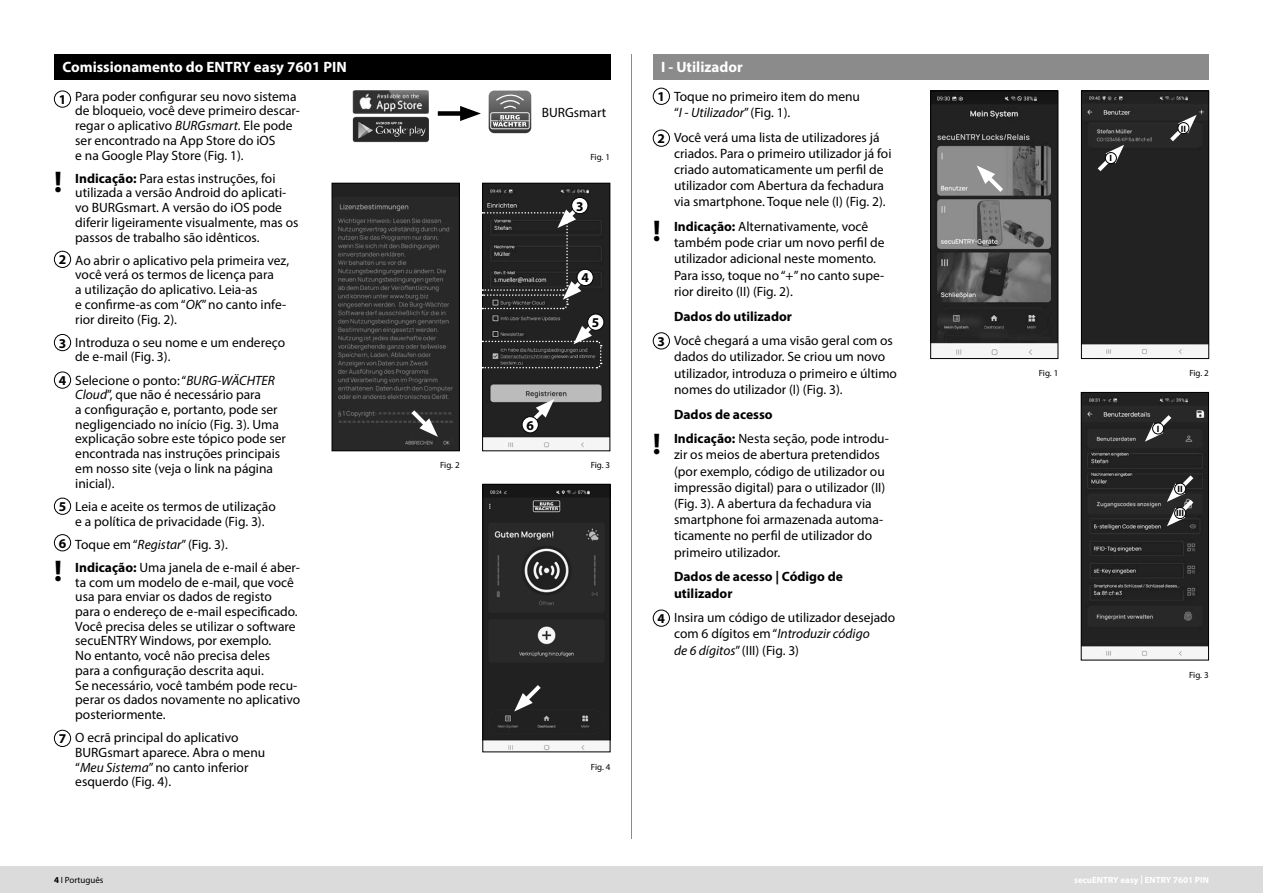
<style>
.page{position:relative;width:1263px;height:893px;background:#fff}
.page>*{position:absolute;margin:0;border:0;box-sizing:border-box;transform-origin:0 0}
.t1{font:700 30px "Myriad Pro";color:#000}
.t2{font:700 15px "Myriad Pro";color:#fff}
.t3{font:13.5px/14.7px "Myriad Pro";color:#000}
.t4{font:700 13.5px/24.8px "Myriad Pro";color:#000}
.t5{font:700 9.15px "Myriad Pro";color:#000}
.t6{font:9px "Myriad Pro";color:#000}
.t7{font:700 9px "Myriad Pro";color:#fff}
.s1{font-style:italic}
.s2{font-weight:700}
.s3{font-weight:400}
</style>
<div class="page">
<div style="left:0;top:866px;width:1263px;height:27px;background:#dbdbdb"></div>
<hr style="left:631px;top:54px;width:1px;height:785px;background:#8b8b8b">
<div style="left:54px;top:54px;width:556px;height:26px;background:#000"></div>
<img style="left:353px;top:117px;width:76px;height:25px">
<img style="left:353px;top:91px;width:76px;height:22px">
<div style="left:438px;top:111px;width:30px;height:5px;background:#000"></div>
<svg style="left:460px;top:106px;width:21px;height:15px"></svg>
<img style="left:334px;top:185px;width:124px;height:264px">
<div style="left:332px;top:183px;width:128px;height:268px;border:1px solid #000"></div>
<img style="left:484px;top:185px;width:124px;height:264px">
<div style="left:482px;top:183px;width:128px;height:268px;border:1px solid #000"></div>
<img style="left:484px;top:486px;width:124px;height:264px">
<div style="left:482px;top:484px;width:128px;height:268px;border:1px solid #000"></div>
<svg style="left:407px;top:406px;width:31px;height:31px"></svg>
<svg style="left:514px;top:681px;width:31px;height:30px"></svg>
<svg style="left:524px;top:399px;width:30px;height:31px"></svg>
<div style="left:54px;top:91px;width:17px;height:17px;border:1px solid #000;border-radius:50%"></div>
<div style="left:54px;top:251px;width:17px;height:17px;border:1px solid #000;border-radius:50%"></div>
<div style="left:54px;top:334px;width:17px;height:17px;border:1px solid #000;border-radius:50%"></div>
<div style="left:54px;top:372px;width:17px;height:17px;border:1px solid #000;border-radius:50%"></div>
<div style="left:54px;top:498px;width:17px;height:17px;border:1px solid #000;border-radius:50%"></div>
<div style="left:54px;top:534px;width:17px;height:17px;border:1px solid #000;border-radius:50%"></div>
<div style="left:54px;top:730px;width:17px;height:17px;border:1px solid #000;border-radius:50%"></div>
<svg style="left:489px;top:91px;width:42px;height:42px;background:#7b7b7b"></svg>
<div style="left:522px;top:417px;width:16px;height:16px;background:#fff;border-radius:50%"></div>
<div style="left:522px;top:416px;width:17px;height:17px;border:1px solid #000;border-radius:50%"></div>
<svg style="left:482px;top:197px;width:122px;height:172px;background:#343434"></svg>
<img style="left:932px;top:93px;width:124px;height:264px">
<div style="left:930px;top:91px;width:128px;height:268px;border:1px solid #000"></div>
<svg style="left:976px;top:165px;width:31px;height:31px"></svg>
<div style="left:653px;top:88px;width:17px;height:17px;border:1px solid #000;border-radius:50%"></div>
<div style="left:653px;top:130px;width:17px;height:17px;border:1px solid #000;border-radius:50%"></div>
<div style="left:653px;top:332px;width:17px;height:17px;border:1px solid #000;border-radius:50%"></div>
<div style="left:653px;top:610px;width:17px;height:17px;border:1px solid #000;border-radius:50%"></div>
<img style="left:1083px;top:93px;width:124px;height:262px">
<div style="left:1081px;top:91px;width:128px;height:268px;border:1px solid #000"></div>
<img style="left:1083px;top:394px;width:124px;height:263px">
<div style="left:1081px;top:392px;width:128px;height:268px;border:1px solid #000"></div>
<svg style="left:1167px;top:471px;width:30px;height:55px"></svg>
<svg style="left:1145px;top:411px;width:30px;height:31px"></svg>
<svg style="left:1093px;top:145px;width:31px;height:30px"></svg>
<svg style="left:1166px;top:115px;width:31px;height:30px"></svg>
<div style="left:1174px;top:483px;width:12px;height:11px;background:#fff;border-radius:50%"></div>
<div style="left:1174px;top:483px;width:12px;height:11px;border:1px solid #000;border-radius:50%"></div>
<div style="left:1174px;top:507px;width:12px;height:12px;background:#fff;border-radius:50%"></div>
<div style="left:1174px;top:507px;width:12px;height:12px;border:1px solid #000;border-radius:50%"></div>
<div style="left:1152px;top:423px;width:12px;height:11px;background:#fff;border-radius:50%"></div>
<div style="left:1152px;top:423px;width:12px;height:11px;border:1px solid #000;border-radius:50%"></div>
<div style="left:1105px;top:153px;width:11px;height:11px;background:#fff;border-radius:50%"></div>
<div style="left:1105px;top:152px;width:12px;height:12px;border:1px solid #000;border-radius:50%"></div>
<div style="left:1178px;top:123px;width:11px;height:11px;background:#fff;border-radius:50%"></div>
<div style="left:1177px;top:122px;width:12px;height:12px;border:1px solid #000;border-radius:50%"></div>
<div style="left:653px;top:54px;width:555px;height:26px;background:#8b8b8b"></div>
<p class="t2" style="left:63px;top:58px;width:286px">Comissionamento do ENTRY easy 7601 PIN</p>
<p class="t3" style="left:75px;top:89px;width:226px">Para poder configurar seu novo sistema de bloqueio, você deve primeiro descar&shy;regar o aplicativo <span class="s1">BURGsmart</span>. Ele pode ser encontrado na App Store do iOS<br>e na Google Play Store (Fig. 1).</p>
<p class="t3" style="left:75px;top:171px;width:225px"><span class="s2">Indicação:</span> Para estas instruções, foi utilizada a versão Android do aplicati&shy;vo BURGsmart. A versão do iOS pode diferir ligeiramente visualmente, mas os passos de trabalho são idênticos.</p>
<p class="t3" style="left:75px;top:253px;width:215px">Ao abrir o aplicativo pela primeira vez, você verá os termos de licença para<br>a utilização do aplicativo. Leia-as<br>e confirme-as com “<span class="s1">OK</span>” no canto infe&shy;rior direito (Fig. 2).</p>
<p class="t3" style="left:75px;top:335px;width:211px">Introduza o seu nome e um endereço de e-mail (Fig. 3).</p>
<p class="t3" style="left:75px;top:373px;width:212px">Selecione o ponto: “<span class="s1">BURG-WÄCHTER<br>Cloud</span>”, que não é necessário para<br>a configuração e, portanto, pode ser negligenciado no início (Fig. 3). Uma explicação sobre este tópico pode ser encontrada nas instruções principais em nosso site (veja o link na página inicial).</p>
<p class="t3" style="left:75px;top:499px;width:202px">Leia e aceite os termos de utilização e a política de privacidade (Fig. 3).</p>
<p class="t3" style="left:75px;top:532px;width:226px;line-height:23.2px">Toque em “<span class="s1">Registar</span>” (Fig. 3).<br><span class="s2">Indicação:</span> Uma janela de e-mail é aber-</p>
<p class="t3" style="left:75px;top:574px;width:226px">ta com um modelo de e-mail, que você usa para enviar os dados de registo para o endereço de e-mail especificado.<br>Você precisa deles se utilizar o software secuENTRY Windows, por exemplo.<br>No entanto, você não precisa deles<br>para a configuração descrita aqui.<br>Se necessário, você também pode recu&shy;perar os dados novamente no aplicativo posteriormente.</p>
<p class="t3" style="left:75px;top:730px;width:192px">O ecrã principal do aplicativo<br>BURGsmart aparece. Abra o menu “<span class="s1">Meu Sistema</span>” no canto inferior esquerdo (Fig. 4).</p>
<p class="t4" style="left:59px;top:87px;width:9px">1</p>
<h1 class="t1" style="left:54px;top:162px;width:10px">!</h1>
<p class="t4" style="left:59px;top:247px;width:9px">2</p>
<p class="t4" style="left:59px;top:330px;width:9px">3</p>
<p class="t4" style="left:59px;top:368px;width:9px">4</p>
<p class="t4" style="left:59px;top:494px;width:9px">5</p>
<p class="t4" style="left:59px;top:530px;width:9px">6</p>
<h1 class="t1" style="left:54px;top:552px;width:10px">!</h1>
<p class="t4" style="left:59px;top:726px;width:9px">7</p>
<p class="t6" style="left:440px;top:460px;width:21px">Fig. 2</p>
<p class="t3" style="left:542px;top:105px;width:66px">BURGsmart</p>
<p class="t6" style="left:590px;top:152px;width:21px">Fig. 1</p>
<p class="t4" style="left:576px;top:193px;width:9px">3</p>
<p class="t4" style="left:581px;top:265px;width:9px">4</p>
<p class="t4" style="left:592px;top:310px;width:9px">5</p>
<p class="t4" style="left:526px;top:412px;width:9px">6</p>
<p class="t6" style="left:591px;top:460px;width:21px">Fig. 3</p>
<p class="t6" style="left:591px;top:761px;width:21px">Fig. 4</p>
<p class="t2" style="left:661px;top:58px;width:83px">I - Utilizador</p>
<p class="t4" style="left:657px;top:84px;width:9px">1</p>
<p class="t4" style="left:657px;top:126px;width:9px">2</p>
<h1 class="t1" style="left:653px;top:211px;width:10px">!</h1>
<p class="t4" style="left:657px;top:328px;width:9px">3</p>
<h1 class="t1" style="left:653px;top:424px;width:10px">!</h1>
<p class="t4" style="left:657px;top:606px;width:9px">4</p>
<p class="t3" style="left:674px;top:88px;width:187px;line-height:16.2px">Toque no primeiro item do menu “<span class="s1">I - Utilizador</span>” (Fig. 1).</p>
<p class="t3" style="left:674px;top:129px;width:219px;line-height:16.2px">Você verá uma lista de utilizadores já criados. Para o primeiro utilizador já foi criado automaticamente um perfil de utilizador com Abertura da fechadura via smartphone. Toque nele (I) (Fig. 2).</p>
<p class="t3" style="left:674px;top:218px;width:212px;line-height:16.2px"><span class="s2">Indicação:</span> Alternativamente, você também pode criar um novo perfil de utilizador adicional neste momento.<br>Para isso, toque no “+” no canto supe&shy;rior direito (II) (Fig. 2).</p>
<p class="t4" style="left:674px;top:303px;width:119px">Dados do utilizador</p>
<p class="t3" style="left:674px;top:332px;width:224px;line-height:16.2px">Você chegará a uma visão geral com os dados do utilizador. Se criou um novo utilizador, introduza o primeiro e último nomes do utilizador (I) (Fig. 3).</p>
<p class="t4" style="left:674px;top:401px;width:216px">Dados de acesso<br>Indicação: <span class="s3">Nesta seção, pode introdu-</span></p>
<p class="t3" style="left:674px;top:447px;width:213px;line-height:16.2px">zir os meios de abertura pretendidos (por exemplo, código de utilizador ou impressão digital) para o utilizador (II) (Fig. 3). A abertura da fechadura via smartphone foi armazenada automa&shy;ticamente no perfil de utilizador do primeiro utilizador.</p>
<p class="t4" style="left:674px;top:568px;width:170px;line-height:16.2px">Dados de acesso | Código de utilizador</p>
<p class="t3" style="left:674px;top:609px;width:223px;line-height:16.2px">Insira um código de utilizador desejado com 6 dígitos em “<span class="s1">Introduzir código<br>de 6 dígitos</span>” (III) (Fig. 3)</p>
<p class="t5" style="left:1109px;top:152px;width:4px">I</p>
<p class="t5" style="left:1181px;top:122px;width:7px">II</p>
<p class="t6" style="left:1039px;top:368px;width:21px">Fig. 1</p>
<p class="t5" style="left:1157px;top:423px;width:4px">I</p>
<p class="t6" style="left:1189px;top:368px;width:21px">Fig. 2</p>
<p class="t5" style="left:1177px;top:483px;width:7px">II</p>
<p class="t5" style="left:1176px;top:507px;width:9px">III</p>
<p class="t6" style="left:1189px;top:669px;width:21px">Fig. 3</p>
<p class="t6" style="left:54px;top:874px;width:51px"><span class="s2">4</span> I Português</p>
<p class="t7" style="left:1074px;top:874px;width:136px">secuENTRY easy | ENTRY 7601 PIN</p>
</div>
